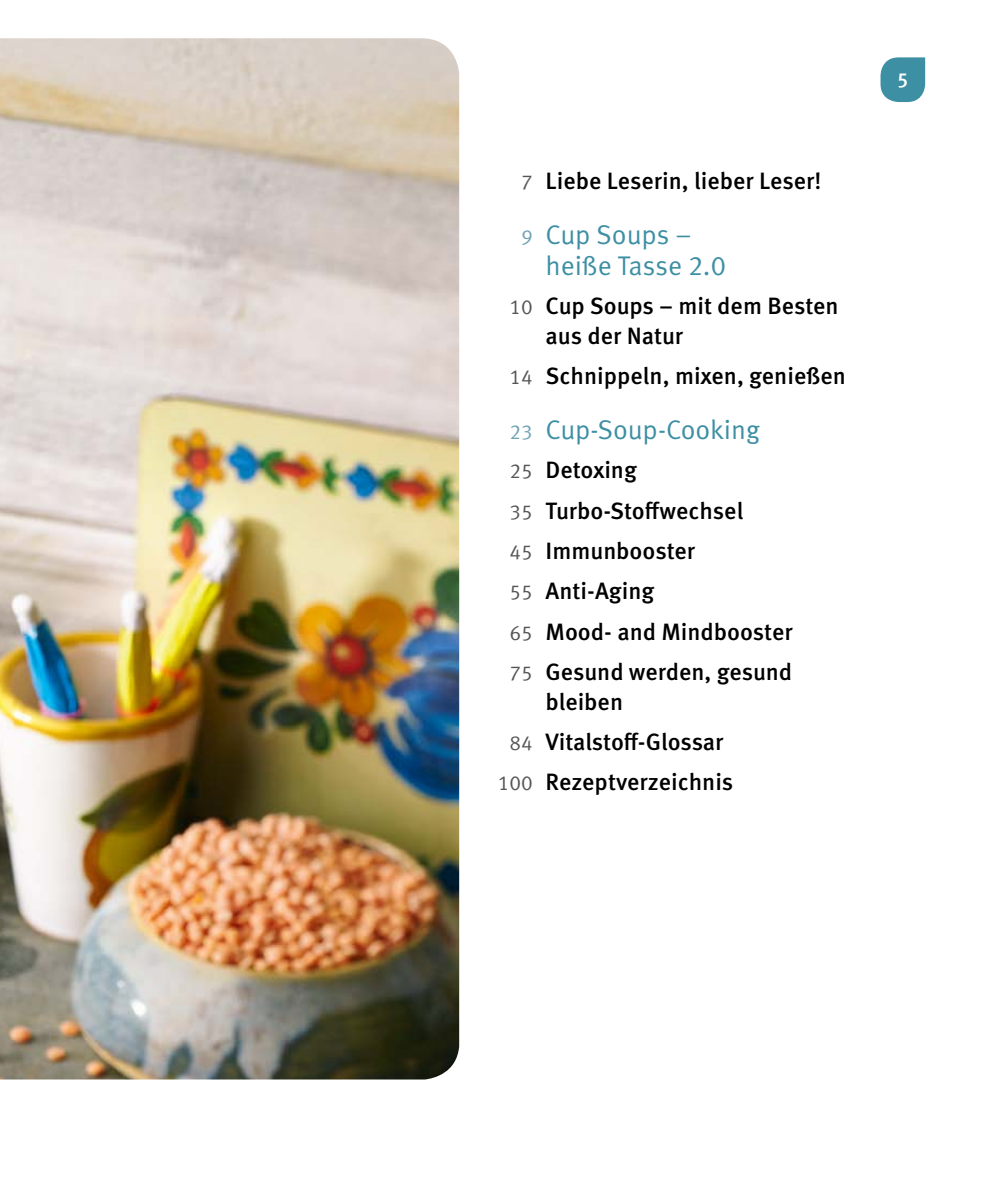
<style>
.page{position:relative;width:989px;height:1180px;background:#fff}
.page>*{position:absolute;margin:0;border:0;box-sizing:border-box;transform-origin:0 0}
.t1{font:27px/31.5px "Meta Pro Norm";letter-spacing:-.005em;color:#3d8fa4}
.t2{font:500 23.62px/40.5px "Meta Pro";color:#000}
.t3{font:500 20.47px "Meta Pro";color:#fff}
.s1{font-family:"Meta Pro Norm";font-weight:400;font-size:20.47px;color:#565656}
.s2{font-size:20.47px;color:#70a3b5}
</style>
<div class="page">
<svg style="left:880px;top:57px;width:45px;height:45px;background:#539bae"></svg>
<img style="left:0;top:38px;width:459px;height:1041px">
<p class="t2" style="left:521px;top:159px;width:302px"><span class="s1">7</span> Liebe Leserin, lieber Leser!</p>
<p class="t1" style="left:545px;top:217px;width:182px;text-indent:-24px"><span class="s2">9</span> Cup Soups – heiße Tasse 2.0</p>
<p class="t2" style="left:545px;top:290px;width:295px;line-height:29.2px;text-indent:-36px"><span class="s1">10</span> Cup Soups – mit dem Besten aus der Natur</p>
<p class="t2" style="left:509px;top:354px;width:338px"><span class="s1">14</span> Schnippeln, mixen, genießen</p>
<p class="t1" style="left:509px;top:413px;width:252px"><span class="s2">23</span> Cup-Soup-Cooking</p>
<p class="t2" style="left:509px;top:448px;width:285px"><span class="s1">25</span> Detoxing<br><span class="s1">35</span> Turbo-Stoffwechsel<br><span class="s1">45</span> Immunbooster<br><span class="s1">55</span> Anti-Aging<br><span class="s1">65</span> Mood- and Mindbooster<br><span class="s1">75</span> Gesund werden, gesund</p>
<p class="t2" style="left:545px;top:680px;width:79px">bleiben</p>
<p class="t2" style="left:509px;top:720px;width:216px"><span class="s1">84</span> Vitalstoff-Glossar</p>
<p class="t2" style="left:498px;top:760px;width:237px"><span class="s1">100</span> Rezeptverzeichnis</p>
<p class="t3" style="left:897px;top:64px;width:12px">5</p>
</div>
